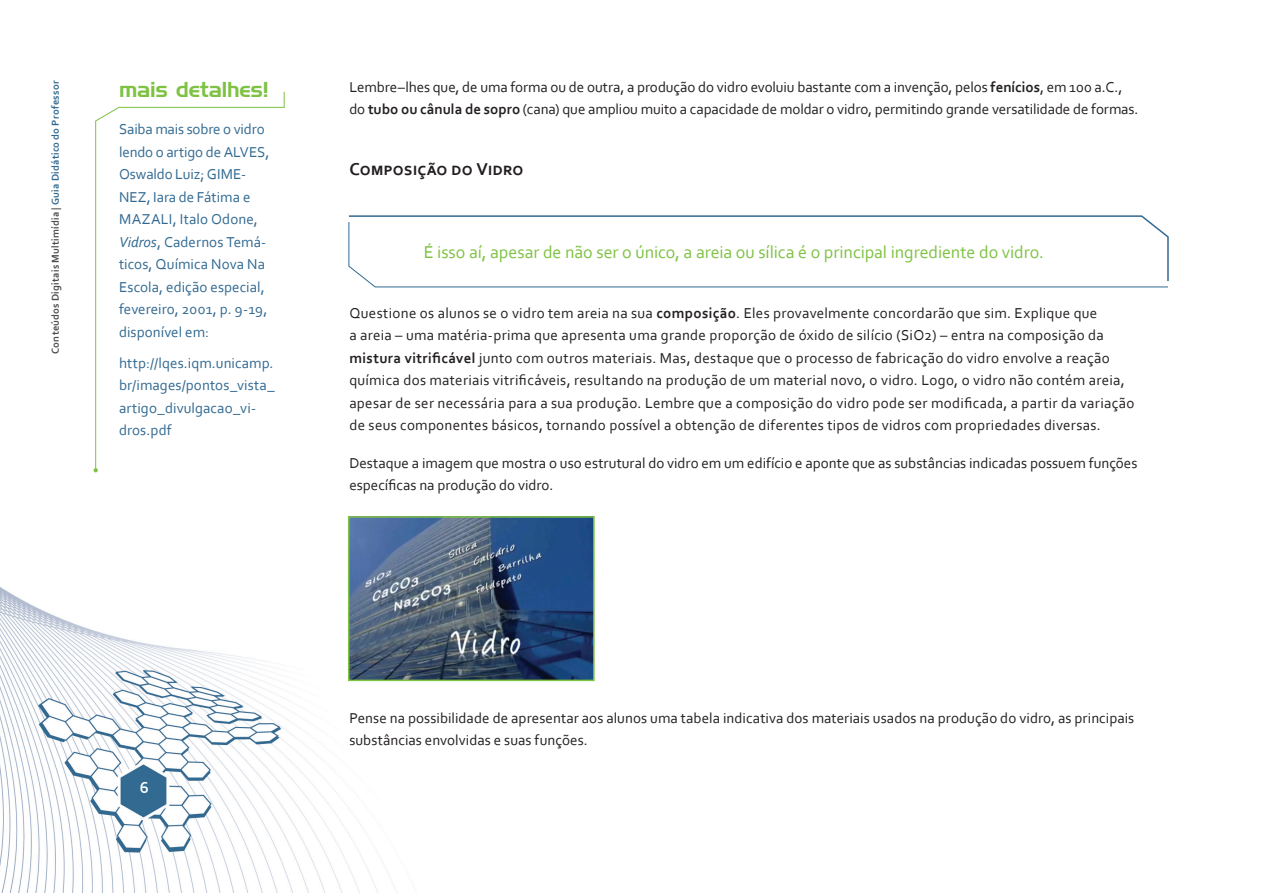
<style>
.page{position:relative;width:1263px;height:893px;background:#fff}
.page>*{position:absolute;margin:0;border:0;box-sizing:border-box;transform-origin:0 0}
.t1{font:21px "Handel Gothic BT";letter-spacing:-.01em;color:#7ec243}
.t2{font:18px "Corbel";letter-spacing:-.005em;color:#7ec243}
.t3{font:700 18px "Corbel";letter-spacing:-.01em;color:#231f20}
.t4{font:700 16.5px "Corbel";color:#fff}
.t5{font:15px/22.5px "Corbel";letter-spacing:.015em;color:#231f20}
.t6{font:15px/22.5px "Corbel";letter-spacing:.005em;color:#316991}
.t7{font:15px/22.5px "Corbel";letter-spacing:-.005em;color:#231f20}
.t8{font:700 10.5px "Corbel";letter-spacing:.02em;color:#4b4c4d}
.s1{color:#316991}
.s2{font-style:italic}
.s3{font-weight:700}
</style>
<div class="page">
<img style="left:0;top:469px;width:437px;height:424px">
<svg style="left:348px;top:215px;width:821px;height:66px"></svg>
<svg style="left:348px;top:222px;width:820px;height:65px"></svg>
<img style="left:351px;top:519px;width:241px;height:159px">
<div style="left:348px;top:516px;width:247px;height:165px;border:2px solid #7ec243"></div>
<svg style="left:95px;top:91px;width:190px;height:380px"></svg>
<svg style="left:94px;top:468px;width:4px;height:4px"></svg>
<p class="t8" style="left:49px;top:354px;width:275px;rotate:-90deg">Conteúdos Digitais Multimídia | <span class="s1">Guia Didático do Professor</span></p>
<h1 class="t1" style="left:119px;top:77px;width:152px">mais detalhes!</h1>
<p class="t6" style="left:119px;top:118px;width:152px">Saiba mais sobre o vidro lendo o artigo de ALVES,<br>Oswaldo Luiz; GIME-<br>NEZ, Iara de Fátima e<br>MAZALI, Italo Odone,<br><span class="s2">Vidros</span>, Cadernos Temá&shy;ticos, Química Nova Na<br>Escola, edição especial, fevereiro, 2001, p. 9-19, disponível em:</p>
<p class="t6" style="left:119px;top:351px;width:157px">http://lqes.iqm.unicamp. br/images/pontos_vista_ artigo_divulgacao_vi&shy;dros.pdf</p>
<p class="t7" style="left:349px;top:75px;width:791px">Lembre–lhes que, de uma forma ou de outra, a produção do vidro evoluiu bastante com a invenção, pelos <span class="s3">fenícios</span>, em 100 a.C., do <span class="s3">tubo ou cânula de sopro</span> (cana) que ampliou muito a capacidade de moldar o vidro, permitindo grande versatilidade de formas.</p>
<p class="t3" style="left:349px;top:158px;width:176px">Composição do Vidro</p>
<p class="t2" style="left:424px;top:241px;width:622px">É isso aí, apesar de não ser o único, a areia ou sílica é o principal ingrediente do vidro.</p>
<p class="t5" style="left:349px;top:301px;width:786px">Questione os alunos se o vidro tem areia na sua <span class="s3">composição</span>. Eles provavelmente concordarão que sim. Explique que<br>a areia – uma matéria-prima que apresenta uma grande proporção de óxido de silício (SiO2) – entra na composição da <span class="s3">mistura vitrificável</span> junto com outros materiais. Mas, destaque que o processo de fabricação do vidro envolve a reação química dos materiais vitrificáveis, resultando na produção de um material novo, o vidro. Logo, o vidro não contém areia, apesar de ser necessária para a sua produção. Lembre que a composição do vidro pode ser modificada, a partir da variação de seus componentes básicos, tornando possível a obtenção de diferentes tipos de vidros com propriedades diversas.</p>
<p class="t5" style="left:349px;top:451px;width:789px">Destaque a imagem que mostra o uso estrutural do vidro em um edifício e aponte que as substâncias indicadas possuem funções específicas na produção do vidro.</p>
<p class="t4" style="left:140px;top:777px;width:11px">6</p>
<p class="t5" style="left:349px;top:706px;width:786px">Pense na possibilidade de apresentar aos alunos uma tabela indicativa dos materiais usados na produção do vidro, as principais substâncias envolvidas e suas funções.</p>
</div>
